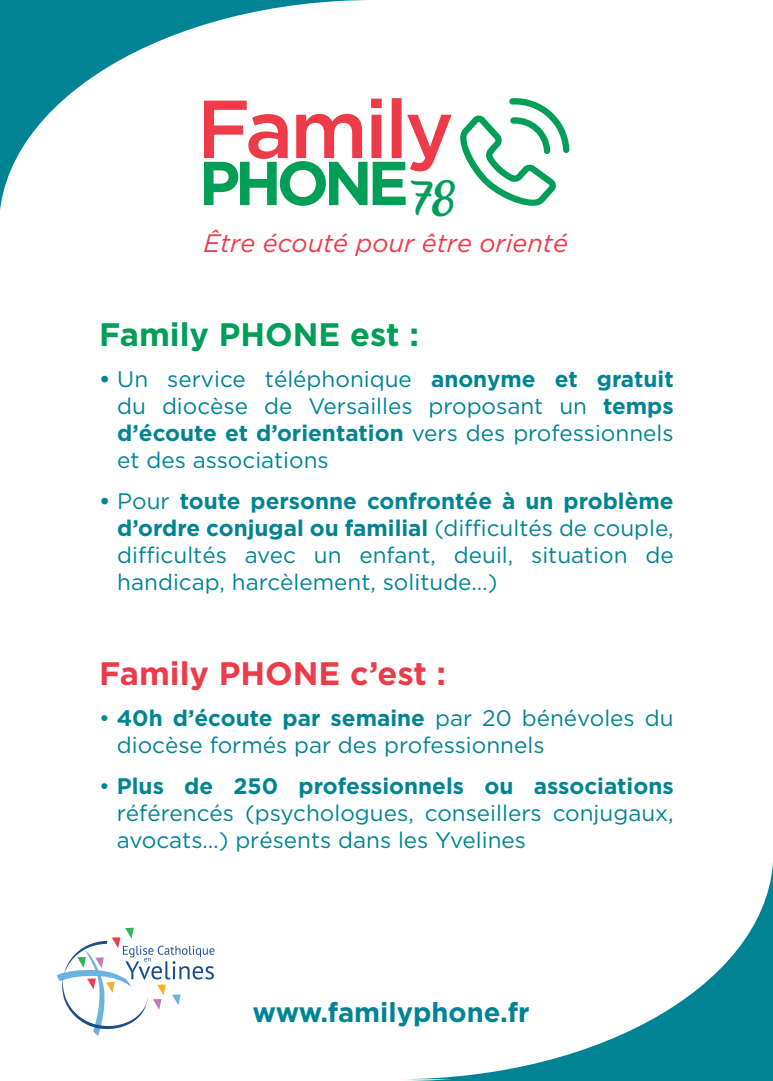
<style>
.page{position:relative;width:773px;height:1081px;background:#fff}
.page>*{position:absolute;margin:0;border:0;box-sizing:border-box;transform-origin:0 0}
.t1{font:700 32.5px "Gotham";color:#ee3b49}
.t2{font:700 32.5px "Gotham";color:#009e57}
.t3{font:32px "Amarillo";color:#009e57}
.t4{font:700 27.25px "Gotham";color:#008494}
.t5{font:italic 25.25px "Gotham";color:#ee3b49}
.t6{font:22.5px/27px "Gotham";color:#008494;text-align:justify}
.s1{font-weight:700}
</style>
<div class="page">
<svg style="left:0;top:0;width:367px;height:210px"></svg>
<svg style="left:405px;top:872px;width:367px;height:209px"></svg>
<svg style="left:204px;top:97px;width:365px;height:113px"></svg>
<svg style="left:57px;top:927px;width:157px;height:109px"></svg>
<h2 class="t3" style="left:411px;top:186px;width:45px">78</h2>
<p class="t5" style="left:203px;top:227px;width:366px">Être écouté pour être orienté</p>
<h1 class="t2" style="left:99px;top:315px;width:321px">Family PHONE est :</h1>
<p class="t6" style="left:117px;top:365px;width:558px;text-indent:-18px"><span class="s1">•</span> Un service téléphonique <span class="s1">anonyme et gratuit </span>du diocèse de Versailles proposant un <span class="s1">temps d’écoute et d’orientation</span> vers des professionnels et des associations</p>
<p class="t6" style="left:117px;top:487px;width:558px;text-indent:-18px"><span class="s1">•</span> Pour <span class="s1">toute personne confrontée à un problème d’ordre conjugal ou familial</span> (difficultés de couple, difficultés avec un enfant, deuil, situation de handicap, harcèlement, solitude…)</p>
<h1 class="t1" style="left:99px;top:654px;width:348px">Family PHONE c’est :</h1>
<p class="t6" style="left:117px;top:704px;width:558px;text-indent:-18px">• <span class="s1">40h d’écoute par semaine</span> par 20 bénévoles du diocèse formés par des professionnels</p>
<p class="t6" style="left:117px;top:772px;width:558px;text-indent:-18px">• <span class="s1">Plus de 250 professionnels ou associations </span>référencés (psychologues, conseillers conjugaux, avocats…) présents dans les Yvelines</p>
<p class="t4" style="left:252px;top:996px;width:279px">www.familyphone.fr</p>
</div>
